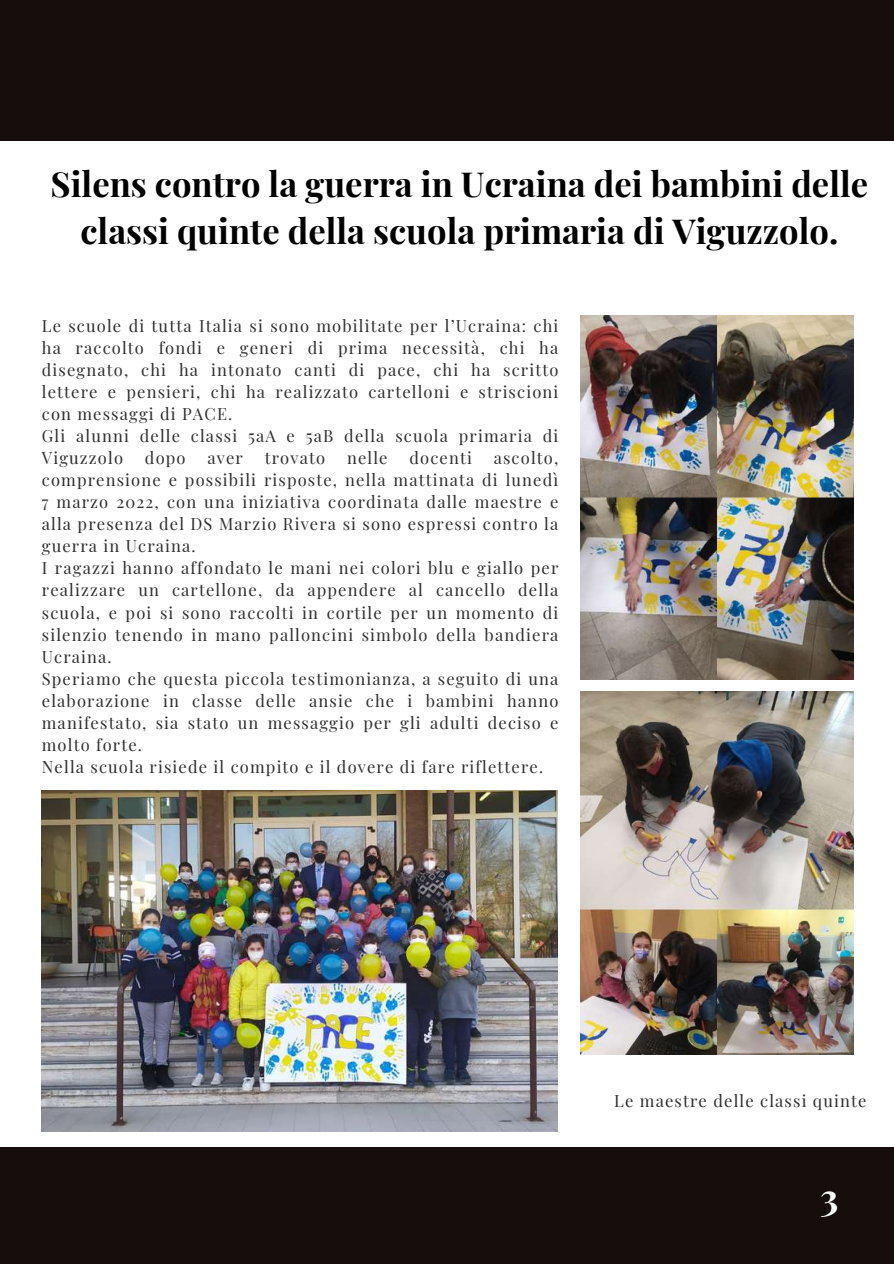
<style>
.page{position:relative;width:894px;height:1264px;background:#fff}
.page>*{position:absolute;margin:0;border:0;box-sizing:border-box;transform-origin:0 0}
.t1{font:700 37.5px "Playfair Display";color:#fff}
.t2{font:700 34.5px/47.2px "Playfair Display";color:#000;text-align:center}
.t3{font:16.5px/22px "Playfair Display";letter-spacing:.07em;color:#2e2e2e}
</style>
<div class="page">
<div style="left:0;top:1147px;width:893px;height:116px;background:#150e0c"></div>
<div style="left:0;top:0;width:893px;height:140px;background:#150e0c"></div>
<img style="left:580px;top:691px;width:273px;height:363px">
<img style="left:580px;top:315px;width:273px;height:364px">
<img style="left:42px;top:790px;width:515px;height:341px">
<h2 class="t2" style="left:51px;top:159px;width:818px">Silens contro la guerra in Ucraina dei bambini delle classi quinte della scuola primaria di Viguzzolo.</h2>
<p class="t3" style="left:42px;top:314px;width:518px">Le scuole di tutta Italia si sono mobilitate per l’Ucraina: chi ha raccolto fondi e generi di prima necessità, chi ha disegnato, chi ha intonato canti di pace, chi ha scritto lettere e pensieri, chi ha realizzato cartelloni e striscioni con messaggi di PACE.<br>Gli alunni delle classi 5aA e 5aB della scuola primaria di Viguzzolo</p>
<p class="t3" style="left:42px;top:446px;width:518px;text-indent:452px">ascolto, comprensione e possibili risposte, nella mattinata di lunedì 7 marzo 2022, con una iniziativa coordinata dalle maestre e alla presenza del DS Marzio Rivera si sono espressi contro la guerra in Ucraina.<br>I ragazzi hanno affondato le mani nei colori blu e giallo per realizzare un cartellone, da appendere al cancello della scuola, e poi si sono raccolti in cortile per un momento di silenzio tenendo in mano palloncini simbolo della bandiera Ucraina.<br>Speriamo che questa piccola testimonianza, a seguito di una elaborazione in classe delle ansie che i bambini hanno manifestato, sia stato un messaggio per gli adulti deciso e molto forte.<br>Nella scuola risiede il compito e il dovere di fare riflettere.</p>
<p class="t3" style="left:145px;top:446px;width:42px">dopo</p>
<p class="t3" style="left:207px;top:446px;width:37px">aver</p>
<p class="t3" style="left:265px;top:446px;width:62px">trovato</p>
<p class="t3" style="left:347px;top:446px;width:42px">nelle</p>
<p class="t3" style="left:409px;top:446px;width:64px">docenti</p>
<p class="t3" style="left:614px;top:1089px;width:253px">Le maestre delle classi quinte</p>
<h1 class="t1" style="left:819px;top:1170px;width:20px">3</h1>
</div>
